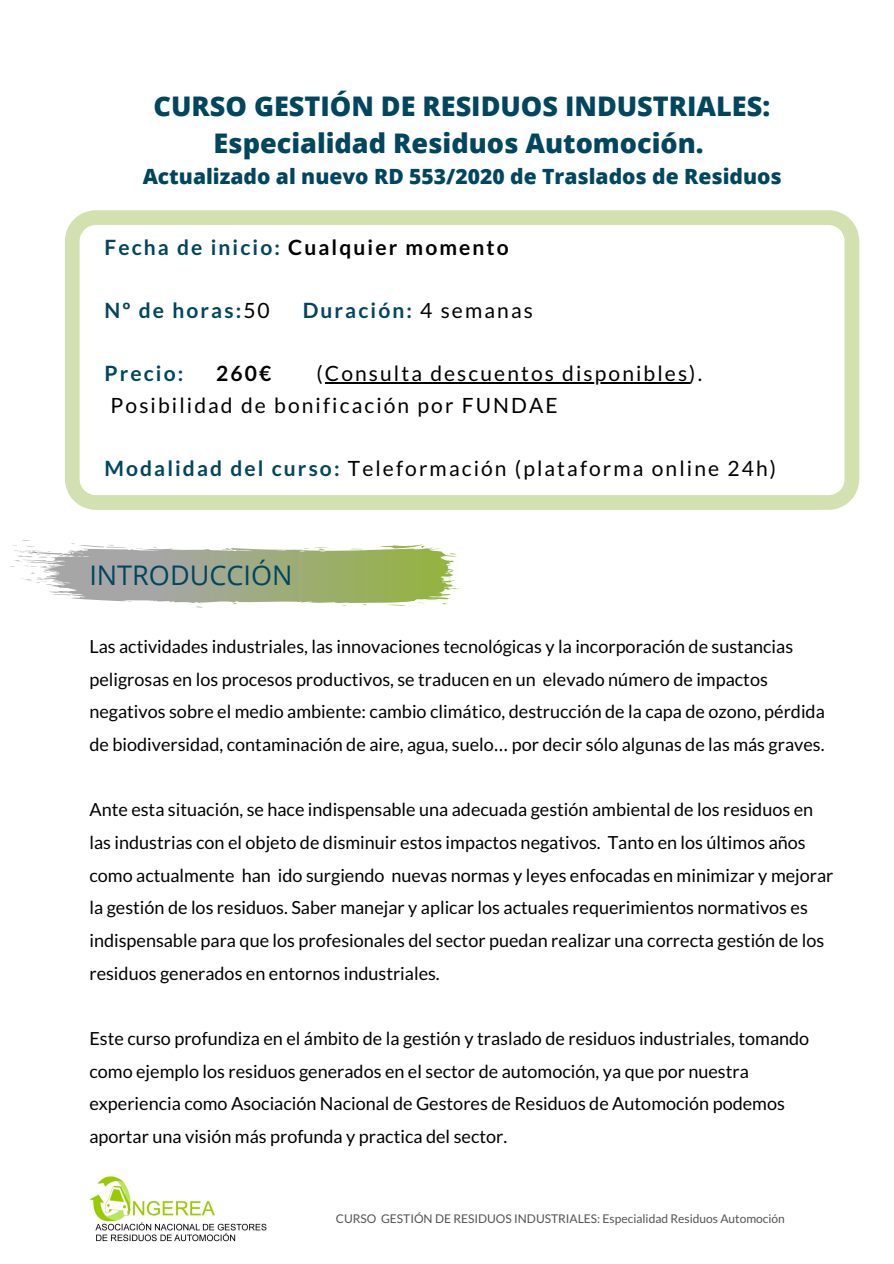
<style>
.page{position:relative;width:894px;height:1264px;background:#fff}
.page>*{position:absolute;margin:0;border:0;box-sizing:border-box;transform-origin:0 0}
.t1{font:800 27px/37.2px "Open Sans";color:#00465f;text-align:center}
.t2{font:27px "Open Sans";color:#00465f}
.t3{font:21px "Lato";letter-spacing:.1em;color:#000}
.t4{font:800 21px "Open Sans";color:#00465f}
.t5{font:700 21px "Lato";letter-spacing:.1em;color:#00465f}
.t6{font:700 21px "Lato";letter-spacing:.1em;color:#000}
.t7{font:18px/32.7px "Lato";color:#000}
.t8{font:12px "Lato";color:#545454}
.s1{color:#00465f}
.s2{font-weight:400;color:#000}
.s3{font-weight:700;color:#00465f}
.s4{font-family:"Noto Sans Gurmukhi"}
</style>
<div class="page">
<svg style="left:10px;top:540px;width:449px;height:67px"></svg>
<img style="left:89px;top:1176px;width:177px;height:66px">
<svg style="left:65px;top:210px;width:794px;height:300px"></svg>
<hr style="left:325px;top:382px;width:364px;height:1px;background:#000">
<p class="t1" style="left:154px;top:87px;width:618px">CURSO GESTIÓN DE RESIDUOS INDUSTRIALES:<br>Especialidad Residuos Automoción.</p>
<p class="t4" style="left:143px;top:161px;width:640px">Actualizado al nuevo RD 553/2020 de Traslados de Residuos</p>
<p class="t6" style="left:104px;top:234px;width:405px"><span class="s1">Fecha de inicio:</span> Cualquier momento</p>
<p class="t5" style="left:104px;top:297px;width:167px">Nº de horas:<span class="s2">50</span></p>
<p class="t5" style="left:302px;top:297px;width:231px">Duración: <span class="s2">4 semanas</span></p>
<p class="t5" style="left:104px;top:360px;width:80px">Precio:</p>
<p class="t6" style="left:216px;top:360px;width:57px">260€</p>
<p class="t3" style="left:316px;top:360px;width:387px">(Consulta descuentos disponibles).</p>
<p class="t3" style="left:111px;top:392px;width:448px">Posibilidad de bonificación por FUNDAE</p>
<p class="t3" style="left:104px;top:455px;width:673px"><span class="s3">Modalidad del curso:</span> Teleformación (plataforma online 24h)</p>
<p class="t2" style="left:89px;top:555px;width:204px">INTRODUCCIÓN</p>
<p class="t7" style="left:89px;top:629px;width:736px">Las actividades industriales, las innovaciones tecnológicas y la incorporación de sustancias peligrosas en los procesos productivos, se traducen en un elevado número de impactos negativos sobre el medio ambiente: cambio climático, destrucción de la capa de ozono, pérdida de biodiversidad, contaminación de aire, agua, suelo<span class="s4">…</span> por decir sólo algunas de las más graves.</p>
<p class="t7" style="left:89px;top:793px;width:745px">Ante esta situación, se hace indispensable una adecuada gestión ambiental de los residuos en las industrias con el objeto de disminuir estos impactos negativos. Tanto en los últimos años como actualmente han ido surgiendo nuevas normas y leyes enfocadas en minimizar y mejorar la gestión de los residuos. Saber manejar y aplicar los actuales requerimientos normativos es indispensable para que los profesionales del sector puedan realizar una correcta gestión de los residuos generados en entornos industriales.</p>
<p class="t7" style="left:89px;top:1021px;width:721px">Este curso profundiza en el ámbito de la gestión y traslado de residuos industriales, tomando como ejemplo los residuos generados en el sector de automoción, ya que por nuestra experiencia como Asociación Nacional de Gestores de Residuos de Automoción podemos aportar una visión más profunda y practica del sector.</p>
<p class="t8" style="left:336px;top:1211px;width:450px">CURSO GESTIÓN DE RESIDUOS INDUSTRIALES: Especialidad Residuos Automoción</p>
</div>
